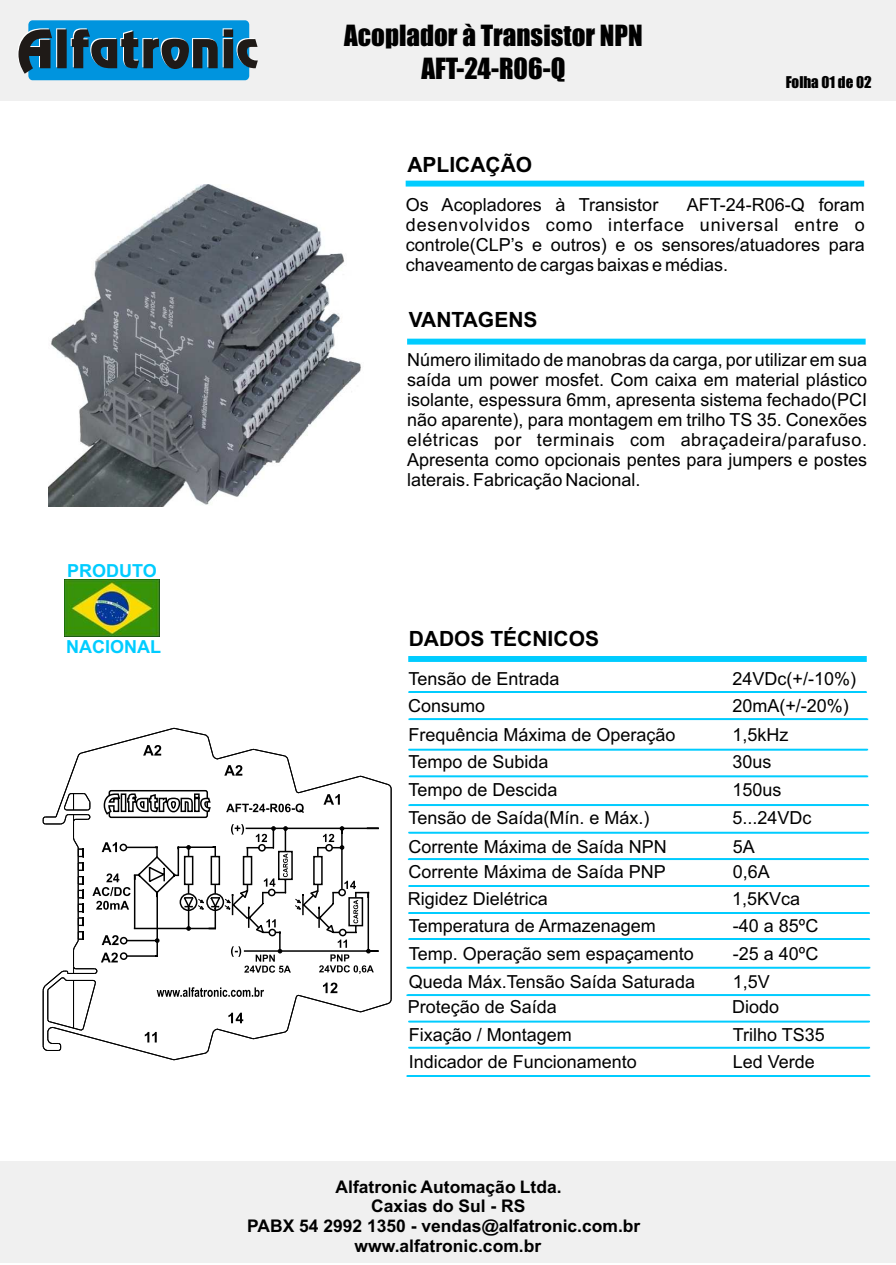
<style>
.page{position:relative;width:896px;height:1265px;background:#fff}
.page>*{position:absolute;margin:0;border:0;box-sizing:border-box;transform-origin:0 0}
.t1{font:27px/33px "Impact";color:#000;text-align:center}
.t2{font:700 21px "Arial";color:#000}
.t3{font:18px/20.1px "Arial";color:#000;text-align:justify}
.t4{font:700 18px "Arial";color:#0cf}
.t5{font:700 17.4px/19.6px "Arial";color:#000;text-align:center}
.t6{font:15px "Impact";color:#000}
</style>
<div class="page">
<div style="left:0;top:1161px;width:895px;height:102px;background:#f0f0f0"></div>
<div style="left:0;top:0;width:895px;height:101px;background:#f0f0f0"></div>
<img style="left:65px;top:579px;width:95px;height:57px">
<div style="left:28px;top:20px;width:221px;height:60px;background:#0094de;border-radius:4px"></div>
<svg style="left:18px;top:28px;width:240px;height:46px"></svg>
<div style="left:405px;top:181px;width:459px;height:5px;border:3px solid #0cf"></div>
<hr style="left:409px;top:691px;width:457px;height:2px;background:#0cf">
<hr style="left:409px;top:718px;width:458px;height:2px;background:#0cf">
<hr style="left:409px;top:749px;width:458px;height:1px;background:#0cf">
<hr style="left:409px;top:775px;width:458px;height:2px;background:#0cf">
<hr style="left:409px;top:804px;width:459px;height:2px;background:#0cf">
<hr style="left:409px;top:832px;width:459px;height:1px;background:#0cf">
<hr style="left:408px;top:858px;width:460px;height:2px;background:#0cf">
<hr style="left:409px;top:885px;width:459px;height:1px;background:#0cf">
<hr style="left:409px;top:912px;width:460px;height:1px;background:#0cf">
<hr style="left:409px;top:938px;width:460px;height:2px;background:#0cf">
<hr style="left:407px;top:966px;width:462px;height:2px;background:#0cf">
<div style="left:407px;top:339px;width:458px;height:5px;border:3px solid #0cf"></div>
<div style="left:408px;top:656px;width:458px;height:6px;border:3px solid #0cf"></div>
<img style="left:48px;top:185px;width:313px;height:321px">
<hr style="left:407px;top:994px;width:462px;height:2px;background:#0cf">
<hr style="left:409px;top:1020px;width:460px;height:2px;background:#0cf">
<hr style="left:409px;top:1046px;width:460px;height:2px;background:#0cf">
<hr style="left:407px;top:1075px;width:462px;height:1px;background:#0cf">
<svg style="left:42px;top:727px;width:350px;height:333px"></svg>
<p class="t4" style="left:67px;top:564px;width:91px">PRODUTO</p>
<p class="t4" style="left:66px;top:639px;width:96px">NACIONAL</p>
<h1 class="t1" style="left:344px;top:20px;width:300px">Acoplador à Transistor NPN<br>AFT-24-R06-Q</h1>
<p class="t6" style="left:785px;top:77px;width:87px">Folha 01 de 02</p>
<p class="t2" style="left:407px;top:157px;width:126px">APLICAÇÃO</p>
<p class="t3" style="left:406px;top:196px;width:254px">Os Acopladores à Transistor</p>
<p class="t3" style="left:406px;top:196px;width:460px;text-indent:281px">AFT-24-R06-Q foram desenvolvidos como interface universal entre o controle(CLP’s e outros) e os sensores/atuadores para chaveamento de cargas baixas e médias.</p>
<p class="t2" style="left:409px;top:312px;width:130px">VANTAGENS</p>
<p class="t3" style="left:407px;top:351px;width:461px">Número ilimitado de manobras da carga, por utilizar em sua saída um power mosfet. Com caixa em material plástico isolante, espessura 6mm, apresenta sistema fechado(PCI não aparente), para montagem em trilho TS 35. Conexões elétricas por terminais com abraçadeira/parafuso.<br>Apresenta como opcionais pentes para jumpers e postes laterais. Fabricação Nacional.</p>
<p class="t2" style="left:409px;top:630px;width:192px">DADOS TÉCNICOS</p>
<p class="t3" style="left:408px;top:670px;width:153px">Tensão de Entrada</p>
<p class="t3" style="left:732px;top:670px;width:125px">24VDc(+/-10%)</p>
<p class="t3" style="left:408px;top:697px;width:79px">Consumo</p>
<p class="t3" style="left:732px;top:697px;width:118px">20mA(+/-20%)</p>
<p class="t3" style="left:408px;top:726px;width:269px">Frequência Máxima de Operação</p>
<p class="t3" style="left:732px;top:726px;width:58px">1,5kHz</p>
<p class="t3" style="left:408px;top:753px;width:142px">Tempo de Subida</p>
<p class="t3" style="left:732px;top:753px;width:41px">30us</p>
<p class="t3" style="left:408px;top:781px;width:151px">Tempo de Descida</p>
<p class="t3" style="left:732px;top:781px;width:51px">150us</p>
<p class="t3" style="left:408px;top:809px;width:243px">Tensão de Saída(Mín. e Máx.)</p>
<p class="t3" style="left:732px;top:809px;width:81px">5...24VDc</p>
<p class="t3" style="left:408px;top:863px;width:259px">Corrente Máxima de Saída PNP</p>
<p class="t3" style="left:732px;top:863px;width:39px">0,6A</p>
<p class="t3" style="left:408px;top:838px;width:260px">Corrente Máxima de Saída NPN</p>
<p class="t3" style="left:732px;top:838px;width:24px">5A</p>
<p class="t3" style="left:408px;top:890px;width:142px">Rigidez Dielétrica</p>
<p class="t3" style="left:732px;top:890px;width:70px">1,5KVca</p>
<p class="t3" style="left:408px;top:917px;width:249px">Temperatura de Armazenagem</p>
<p class="t3" style="left:732px;top:917px;width:87px">-40 a 85ºC</p>
<p class="t3" style="left:408px;top:945px;width:287px">Temp. Operação sem espaçamento</p>
<p class="t3" style="left:732px;top:945px;width:87px">-25 a 40ºC</p>
<p class="t3" style="left:408px;top:972px;width:288px">Queda Máx.Tensão Saída Saturada</p>
<p class="t3" style="left:732px;top:972px;width:39px">1,5V</p>
<p class="t3" style="left:408px;top:1026px;width:165px">Fixação / Montagem</p>
<p class="t3" style="left:732px;top:1026px;width:94px">Trilho TS35</p>
<p class="t3" style="left:408px;top:998px;width:151px">Proteção de Saída</p>
<p class="t3" style="left:732px;top:998px;width:49px">Diodo</p>
<p class="t3" style="left:408px;top:1053px;width:230px">Indicador de Funcionamento</p>
<p class="t3" style="left:732px;top:1053px;width:84px">Led Verde</p>
<p class="t5" style="left:247px;top:1179px;width:394px">Alfatronic Automação Ltda.<br>Caxias do Sul - RS<br>PABX 54 2992 1350 - vendas@alfatronic.com.br www.alfatronic.com.br</p>
</div>
